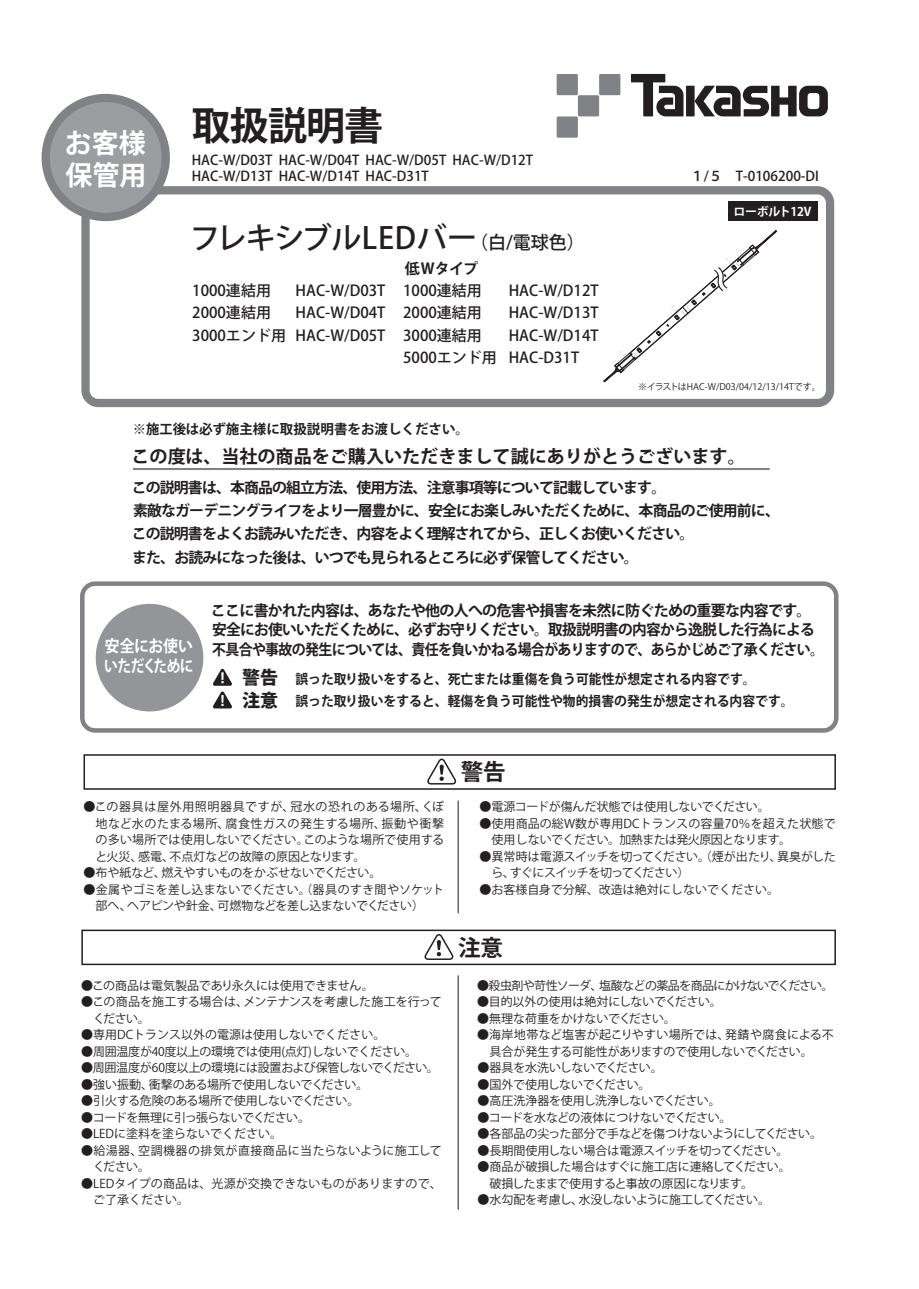
<style>
.page{position:relative;width:919px;height:1289px;background:#fff}
.page>*{position:absolute;margin:0;border:0;box-sizing:border-box;transform-origin:0 0}
.t1{font:700 39px "Koz Go Pro";letter-spacing:-.025em;color:#231f20}
.t2{font:500 30px "Koz Go Pro";color:#231f20}
.t3{font:700 27px "Koz Go Pro";color:#fff}
.t4{font:700 22.5px "Koz Go Pro";color:#231f20}
.t5{font:700 18px "Koz Go Pro";color:#231f20}
.t6{font:800 18px/23.1px "Koz Go Pro";color:#231f20}
.t7{font:700 16.5px "Koz Go Pro";letter-spacing:-.04em;color:#fff;scale:.83 1}
.t8{font:500 15px/22.5px "Koz Go Pro";color:#231f20}
.t9{font:700 15px "Koz Go Pro";letter-spacing:-.05em;color:#231f20}
.t10{font:700 15px "Koz Go Pro";letter-spacing:-.05em;color:#231f20;scale:.93 1}
.t11{font:700 14.85px/23.4px "Koz Go Pro";letter-spacing:-.055em;color:#231f20}
.t12{font:500 13.5px/16.2px "Koz Go Pro";color:#231f20}
.t13{font:700 13.5px/22.6px "Koz Go Pro";color:#231f20;scale:.95 1}
.t14{font:700 13.5px "Koz Go Pro";color:#231f20}
.t15{font:12px/16.5px "Koz Go Pro";letter-spacing:-.02em;color:#231f20}
.t16{font:12px/16.5px "Koz Go Pro";color:#231f20}
.t17{font:12px/16.5px "Koz Go Pro";letter-spacing:-.04em;color:#231f20}
.t18{font:12px "Koz Go Pro";letter-spacing:-.05em;color:#231f20}
.t19{font:12px/16.5px "Koz Go Pro";letter-spacing:.005em;color:#231f20}
.t20{font:12px/16.5px "Koz Go Pro";letter-spacing:.01em;color:#231f20}
.t21{font:12px/16.5px "Koz Go Pro";letter-spacing:.04em;color:#231f20}
.t22{font:700 12px "Koz Go Pro";letter-spacing:-.02em;color:#fff}
.t23{font:700 12px "Koz Go Pro";letter-spacing:-.04em;color:#fff}
.t24{font:9px "Koz Go Pro";color:#231f20}
.s1{font-size:18px}
</style>
<div class="page">
<div style="left:81px;top:186px;width:753px;height:221px;border:8px solid #808285;border-radius:13px"></div>
<div style="left:46px;top:98px;width:120px;height:119px;background:#9b9da0;border-radius:50%"></div>
<div style="left:42px;top:94px;width:128px;height:127px;border:8px solid #808285;border-radius:50%"></div>
<svg style="left:631px;top:74px;width:52px;height:42px"></svg>
<div style="left:686px;top:86px;width:8px;height:30px;background:#231f20"></div>
<svg style="left:694px;top:86px;width:133px;height:30px"></svg>
<div style="left:556px;top:74px;width:22px;height:21px;background:#808285"></div>
<div style="left:578px;top:95px;width:21px;height:21px;background:#808285"></div>
<div style="left:599px;top:74px;width:21px;height:21px;background:#808285"></div>
<div style="left:556px;top:116px;width:22px;height:22px;background:#808285"></div>
<div style="left:83px;top:754px;width:752px;height:35px;border:2px solid #231f20"></div>
<svg style="left:427px;top:756px;width:31px;height:29px"></svg>
<div style="left:81px;top:929px;width:754px;height:36px;border:2px solid #231f20"></div>
<svg style="left:424px;top:934px;width:30px;height:26px"></svg>
<div style="left:96px;top:604px;width:107px;height:107px;background:#939598;border-radius:50%"></div>
<svg style="left:213px;top:691px;width:19px;height:17px"></svg>
<svg style="left:213px;top:668px;width:19px;height:17px"></svg>
<div style="left:80px;top:581px;width:758px;height:151px;border:5px solid #808285;border-radius:13px"></div>
<hr style="left:133px;top:468px;width:636px;height:2px;background:#808285">
<hr style="left:458px;top:800px;width:1px;height:113px;background:#211814">
<hr style="left:458px;top:975px;width:1px;height:234px;background:#211814">
<div style="left:728px;top:202px;width:89px;height:19px;background:#231f20"></div>
<svg style="left:603px;top:230px;width:173px;height:153px"></svg>
<h1 class="t1" style="left:65px;top:101px;width:320px"><sub>お客様</sub> 取扱説明書</h1>
<h3 class="t3" style="left:65px;top:158px;width:83px">保管用</h3>
<p class="t12" style="left:690px;top:169px;width:130px">１/５　T-0106200-DI</p>
<p class="t12" style="left:192px;top:153px;width:343px">HAC-W/D03T HAC-W/D04T HAC-W/D05T HAC-W/D12T<br>HAC-W/D13T HAC-W/D14T HAC-D31T</p>
<h2 class="t2" style="left:190px;top:219px;width:396px">フレキシブルLEDバー<span class="s1">（白/電球色）</span></h2>
<p class="t9" style="left:405px;top:259px;width:75px">低Wタイプ</p>
<p class="t8" style="left:192px;top:280px;width:95px">1000連結用<br>2000連結用<br>3000エンド用</p>
<p class="t8" style="left:403px;top:280px;width:95px">1000連結用<br>2000連結用<br>3000連結用<br>5000エンド用</p>
<p class="t8" style="left:295px;top:280px;width:91px;text-align:justify">HAC-W/D03T HAC-W/D04T HAC-W/D05T</p>
<p class="t8" style="left:508px;top:280px;width:91px;text-align:justify">HAC-W/D12T HAC-W/D13T HAC-W/D14T HAC-D31T</p>
<p class="t14" style="left:133px;top:420px;width:337px">※施工後は必ず施主様に取扱説明書をお渡しください。</p>
<p class="t22" style="left:733px;top:204px;width:52px">ローボ12V</p>
<p class="t22" style="left:768px;top:204px;width:44px">ルト12V</p>
<p class="t22" style="left:729px;top:209px;width:23px">12V</p>
<p class="t23" style="left:705px;top:211px;width:78px">ローボルト12V</p>
<p class="t24" style="left:638px;top:380px;width:184px">※イラストはHAC-W/D03/04/12/13/14Tです。</p>
<h3 class="t5" style="left:131px;top:444px;width:615px">この度は、当社の商品をご購入いただきまして誠にありがとうございます。</h3>
<p class="t11" style="left:132px;top:476px;width:649px">この説明書は、本商品の組立方法、使用方法、注意事項等について記載しています。<br>素敵なガーデニングライフをより一層豊かに、安全にお楽しみいただくために、本商品のご使用前に、この説明書をよくお読みいただき、内容をよく理解されてから、正しくお使いください。<br>また、お読みになった後は、いつでも見られるところに必ず保管してください。</p>
<p class="t9" style="left:211px;top:600px;width:602px">ここに書かれた内容は、あなたや他の人への危害や損害を未然に防ぐための重要な内容です。</p>
<p class="t9" style="left:212px;top:620px;width:604px">安全にお使いいただくために、必ずお守りください。取扱説明書の内容から逸脱した行為による</p>
<p class="t10" style="left:105px;top:639px;width:774px"><sup>安全にお使い</sup> 不具合や事故の発生については、責任を負いかねる場合がありますので、あらかじめご了承ください。</p>
<h3 class="t7" style="left:104px;top:655px;width:109px">いただくために</h3>
<p class="t13" style="left:295px;top:668px;width:526px">誤った取り扱いをすると、死亡または重傷を負う可能性が想定される内容です。<br>誤った取り扱いをすると、軽傷を負う可能性や物的損害の発生が想定される内容です。</p>
<h3 class="t6" style="left:242px;top:666px;width:37px">警告注意</h3>
<p class="t15" style="left:95px;top:798px;width:350px;text-align:justify;text-indent:-12px">●この器具は屋外用照明器具ですが、冠水の恐れのある場所、くぼ地など水のたまる場所、腐食性ガスの発生する場所、振動や衝撃の多い場所では使用しないでください。このような場所で使用すると火災、感電、不点灯などの故障の原因となります。</p>
<p class="t15" style="left:83px;top:864px;width:299px">●布や紙など、燃えやすいものをかぶせないでください。</p>
<p class="t16" style="left:95px;top:881px;width:350px;text-indent:-12px">●金属やゴミを差し込まないでください。（器具のすき間やソケット部へ、ヘアピンや針金、可燃物などを差し込まないでください）</p>
<p class="t15" style="left:81px;top:977px;width:294px">●この商品は電気製品であり永久には使用できません。</p>
<p class="t15" style="left:93px;top:993px;width:350px;text-indent:-12px">●この商品を施工する場合は、メンテナンスを考慮した施工を行ってください。</p>
<p class="t16" style="left:81px;top:1026px;width:305px">●専用DCトランス以外の電源は使用しないでください。</p>
<p class="t15" style="left:81px;top:1043px;width:337px">●周囲温度が40度以上の環境では使用(点灯)しないでください。</p>
<p class="t15" style="left:81px;top:1059px;width:359px">●周囲温度が60度以上の環境には設置および保管しないでください。</p>
<p class="t15" style="left:81px;top:1076px;width:289px">●強い振動、衝撃のある場所で使用しないでください。</p>
<p class="t15" style="left:81px;top:1092px;width:280px">●引火する危険のある場所で使用しないでください。</p>
<p class="t17" style="left:81px;top:1109px;width:230px">●コードを無理に引っ張らないでください。</p>
<p class="t16" style="left:81px;top:1125px;width:202px">●LEDに塗料を塗らないでください。</p>
<p class="t21" style="left:93px;top:1142px;width:350px;text-indent:-12px">●給湯器、空調機器の排気が直接商品に当たらないように施工してください。</p>
<p class="t20" style="left:93px;top:1175px;width:350px;text-indent:-12px">●LEDタイプの商品は、光源が交換できないものがありますので、ご了承ください。</p>
<h3 class="t4" style="left:461px;top:757px;width:46px">警告</h3>
<p class="t15" style="left:479px;top:798px;width:292px">●電源コードが傷んだ状態では使用しないでください。</p>
<p class="t19" style="left:491px;top:815px;width:346px;text-indent:-12px">●使用商品の総W数が専用DCトランスの容量70％を超えた状態で使用しないでください。加熱または発火原因となります。</p>
<p class="t17" style="left:491px;top:848px;width:346px;text-indent:-12px">●異常時は電源スイッチを切ってください。（煙が出たり、異臭がしたら、すぐにスイッチを切ってください）</p>
<p class="t16" style="left:479px;top:881px;width:301px">●お客様自身で分解、改造は絶対にしないでください。</p>
<h3 class="t4" style="left:458px;top:932px;width:46px">注意</h3>
<p class="t18" style="left:477px;top:977px;width:358px">●殺虫剤や苛性ソーダ、塩酸などの薬品を商品にかけないでください。</p>
<p class="t15" style="left:477px;top:993px;width:246px">●目的以外の使用は絶対にしないでください。</p>
<p class="t15" style="left:477px;top:1010px;width:200px">●無理な荷重をかけないでください。</p>
<p class="t16" style="left:489px;top:1026px;width:346px;text-indent:-12px">●海岸地帯など塩害が起こりやすい場所では、発錆や腐食による不具合が発生する可能性がありますので使用しないでください。</p>
<p class="t15" style="left:477px;top:1059px;width:187px">●器具を水洗いしないでください。</p>
<p class="t15" style="left:477px;top:1076px;width:175px">●国外で使用しないでください。</p>
<p class="t15" style="left:477px;top:1092px;width:245px">●高圧洗浄器を使用し洗浄しないでください。</p>
<p class="t15" style="left:477px;top:1109px;width:256px">●コードを水などの液体につけないでください。</p>
<p class="t15" style="left:477px;top:1125px;width:346px">●各部品の尖った部分で手などを傷つけないようにしてください。</p>
<p class="t15" style="left:477px;top:1142px;width:312px">●長期間使用しない場合は電源スイッチを切ってください。</p>
<p class="t15" style="left:477px;top:1158px;width:315px">●商品が破損した場合はすぐに施工店に連絡してください。　破損したままで使用すると事故の原因になります。</p>
<p class="t18" style="left:477px;top:1191px;width:294px">●水勾配を考慮し、水没しないように施工してください。</p>
</div>
